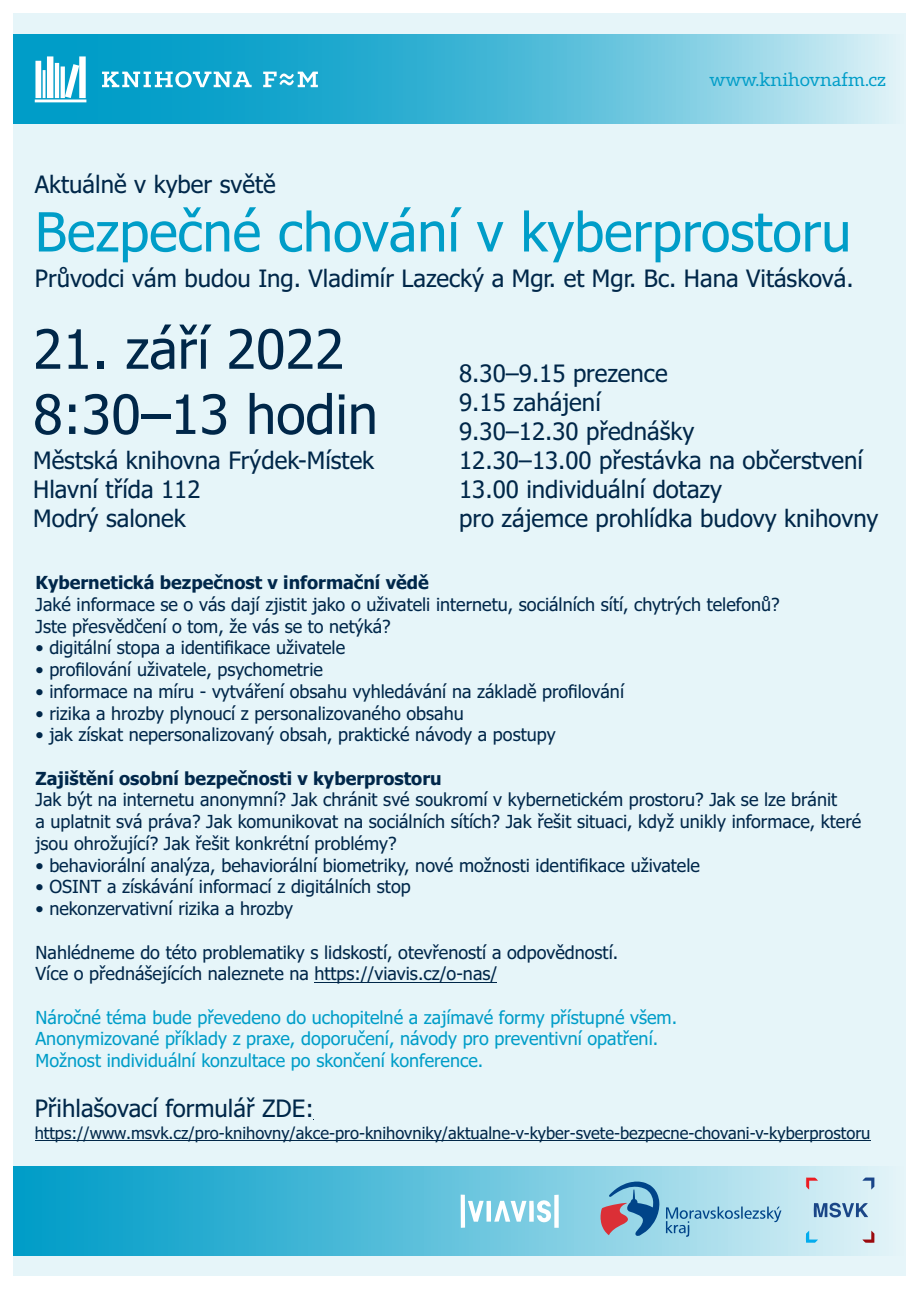
<style>
.page{position:relative;width:920px;height:1290px;background:#fff}
.page>*{position:absolute;margin:0;border:0;box-sizing:border-box;transform-origin:0 0}
.t1{font:54px "Tahoma";color:#009dc8}
.t2{font:54px/65.2px "Tahoma";color:#002749}
.t3{font:24px/29px "Tahoma";color:#002749}
.t4{font:18px/21.8px "Tahoma";color:#00274a}
.t5{font:18px/21.8px "Tahoma";color:#009dc8}
.t6{font:700 18px "Tahoma";color:#00274a}
.t7{font:18px "Tabac Slab";color:#009dc8}
.t8{font:16.5px "Tahoma";color:#002749}
.s1{color:#002749}
</style>
<div class="page">
<div style="left:14px;top:14px;width:892px;height:1262px;background:#e6f5f9"></div>
<hr style="left:314px;top:982px;width:183px;height:1px;background:#002749">
<svg style="left:14px;top:35px;width:872px;height:89px;background:#55bdd9"></svg>
<svg style="left:35px;top:56px;width:283px;height:46px;background:#3fb5d5"></svg>
<div style="left:14px;top:1166px;width:892px;height:89px;background:linear-gradient(to right,#0099c6,#e0f2f7)"></div>
<svg style="left:814px;top:1201px;width:54px;height:19px"></svg>
<svg style="left:806px;top:1230px;width:12px;height:13px"></svg>
<svg style="left:862px;top:1177px;width:12px;height:12px"></svg>
<svg style="left:862px;top:1230px;width:12px;height:13px"></svg>
<svg style="left:806px;top:1177px;width:12px;height:12px"></svg>
<svg style="left:601px;top:1181px;width:59px;height:56px;background:#7993b1"></svg>
<svg style="left:666px;top:1206px;width:115px;height:31px;background:#96c8de"></svg>
<div style="left:554px;top:1195px;width:5px;height:33px;background:#fff"></div>
<hr style="left:461px;top:1194px;width:4px;height:34px;background:#fff">
<svg style="left:468px;top:1196px;width:84px;height:28px;background:#a7dceb"></svg>
<hr style="left:35px;top:1140px;width:835px;height:1px;background:#002749">
<p class="t7" style="left:709px;top:72px;width:178px">www.knihovnafm.cz</p>
<h2 class="t3" style="left:35px;top:171px;width:242px">Aktuálně v kyber světě</h2>
<h1 class="t1" style="left:35px;top:210px;width:818px">Bezpečné chování v kyberprostoru</h1>
<h2 class="t3" style="left:35px;top:265px;width:820px">Průvodci vám budou Ing. Vladimír Lazecký a Mgr. et Mgr. Bc. Hana Vitásková.</h2>
<h1 class="t2" style="left:33px;top:321px;width:346px">21. září 2022<br>8:30–13 hodin</h1>
<h2 class="t3" style="left:33px;top:448px;width:343px">Městská knihovna Frýdek-Místek<br>Hlavní třída 112<br>Modrý salonek</h2>
<h2 class="t3" style="left:459px;top:361px;width:421px">8.30–9.15 prezence<br>9.15 zahájení<br>9.30–12.30 přednášky<br>12.30–13.00 přestávka na občerstvení<br>13.00 individuální dotazy<br>pro zájemce prohlídka budovy knihovny</h2>
<p class="t6" style="left:36px;top:575px;width:395px">Kybernetická bezpečnost v informační vědě</p>
<p class="t4" style="left:36px;top:595px;width:746px">Jaké informace se o vás dají zjistit jako o uživateli internetu, sociálních sítí, chytrých telefonů?<br>Jste přesvědčení o tom, že vás se to netýká?</p>
<p class="t4" style="left:36px;top:638px;width:311px">• digitální stopa a identifikace uživatele</p>
<p class="t4" style="left:36px;top:660px;width:289px">• profilování uživatele, psychometrie</p>
<p class="t4" style="left:36px;top:682px;width:590px">• informace na míru - vytváření obsahu vyhledávání na základě profilování</p>
<p class="t4" style="left:36px;top:704px;width:430px">• rizika a hrozby plynoucí z personalizovaného obsahu</p>
<p class="t4" style="left:36px;top:725px;width:522px">• jak získat nepersonalizovaný obsah, praktické návody a postupy</p>
<p class="t6" style="left:36px;top:771px;width:408px">Zajištění osobní bezpečnosti v kyberprostoru</p>
<p class="t4" style="left:36px;top:790px;width:827px">Jak být na internetu anonymní? Jak chránit své soukromí v kybernetickém prostoru? Jak se lze bránit<br>a uplatnit svá práva? Jak komunikovat na sociálních sítích? Jak řešit situaci, když unikly informace, které jsou ohrožující? Jak řešit konkrétní problémy?</p>
<p class="t4" style="left:36px;top:856px;width:666px">• behaviorální analýza, behaviorální biometriky, nové možnosti identifikace uživatele</p>
<p class="t4" style="left:36px;top:877px;width:377px">• OSINT a získávání informací z digitálních stop</p>
<p class="t4" style="left:36px;top:899px;width:259px">• nekonzervativní rizika a hrozby</p>
<p class="t4" style="left:36px;top:943px;width:584px">Nahlédneme do této problematiky s lidskostí, otevřeností a odpovědností.<br>Více o přednášejících naleznete na <span class="s1">https://viavis.cz/o-nas/</span></p>
<p class="t5" style="left:36px;top:1008px;width:643px">Náročné téma bude převedeno do uchopitelné a zajímavé formy přístupné všem.<br>Anonymizované příklady z praxe, doporučení, návody pro preventivní opatření.<br>Možnost individuální konzultace po skončení konference.</p>
<h2 class="t3" style="left:35px;top:1096px;width:281px">Přihlašovací formulář ZDE:</h2>
<p class="t8" style="left:35px;top:1126px;width:837px">https://www.msvk.cz/pro-knihovny/akce-pro-knihovniky/aktualne-v-kyber-svete-bezpecne-chovani-v-kyberprostoru</p>
</div>
